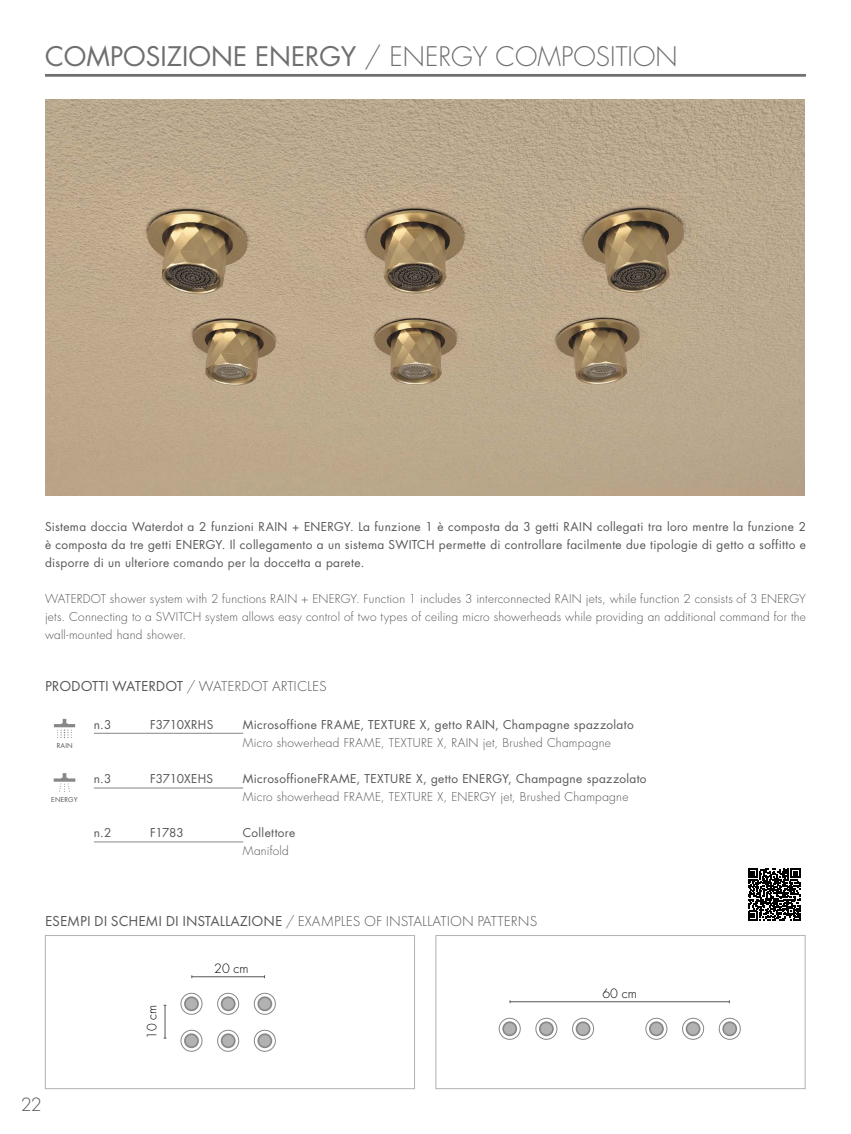
<style>
.page{position:relative;width:851px;height:1134px;background:#fff}
.page>*{position:absolute;margin:0;border:0;box-sizing:border-box;transform-origin:0 0}
.t1{font:26.25px "Futura Std";color:#706f6f}
.t2{font:300 20px "Futura PT";color:#575756}
.t3{font:300 15px "Futura PT";color:#575756}
.t4{font:300 12.5px "Futura Std";color:#000}
.t5{font:11.88px/18px "Futura Std";letter-spacing:.03em;color:#575756;text-align:justify}
.t6{font:300 11.88px/18px "Futura Std";letter-spacing:.025em;color:#575756;text-align:justify}
.t7{font:11.88px "Futura Std";color:#575756}
.t8{font:6.62px "Futura Std";letter-spacing:.025em;color:#575756}
.s1{font-weight:300}
.s2{font-weight:400}
</style>
<div class="page">
<img style="left:45px;top:99px;width:759px;height:396px">
<hr style="left:45px;top:74px;width:760px;height:3px;background:#706f6f">
<svg style="left:54px;top:719px;width:21px;height:19px"></svg>
<svg style="left:54px;top:773px;width:21px;height:19px"></svg>
<hr style="left:94px;top:733px;width:149px;height:1px;background:#878787">
<hr style="left:94px;top:788px;width:149px;height:1px;background:#878787">
<hr style="left:94px;top:842px;width:149px;height:1px;background:#878787">
<div style="left:45px;top:935px;width:370px;height:154px;border:1px solid #b3b2b2"></div>
<div style="left:435px;top:935px;width:370px;height:154px;border:1px solid #b3b2b2"></div>
<svg style="left:748px;top:868px;width:52px;height:52px"></svg>
<svg style="left:184px;top:996px;width:15px;height:15px"></svg>
<div style="left:181px;top:993px;width:21px;height:22px;border:1px solid #878787;border-radius:50%"></div>
<div style="left:186px;top:998px;width:11px;height:11px;background:#b3b2b2;border-radius:50%"></div>
<svg style="left:502px;top:1021px;width:15px;height:15px"></svg>
<div style="left:499px;top:1018px;width:21px;height:22px;border:1px solid #878787;border-radius:50%"></div>
<div style="left:504px;top:1023px;width:11px;height:11px;background:#b3b2b2;border-radius:50%"></div>
<svg style="left:649px;top:1021px;width:14px;height:15px"></svg>
<div style="left:645px;top:1018px;width:22px;height:22px;border:1px solid #878787;border-radius:50%"></div>
<div style="left:650px;top:1023px;width:12px;height:11px;background:#b3b2b2;border-radius:50%"></div>
<svg style="left:184px;top:1033px;width:15px;height:15px"></svg>
<div style="left:181px;top:1030px;width:21px;height:21px;border:1px solid #878787;border-radius:50%"></div>
<div style="left:186px;top:1035px;width:11px;height:11px;background:#b3b2b2;border-radius:50%"></div>
<svg style="left:221px;top:996px;width:14px;height:15px"></svg>
<div style="left:217px;top:993px;width:22px;height:22px;border:1px solid #878787;border-radius:50%"></div>
<div style="left:222px;top:998px;width:12px;height:11px;background:#b3b2b2;border-radius:50%"></div>
<svg style="left:539px;top:1021px;width:14px;height:15px"></svg>
<div style="left:535px;top:1018px;width:22px;height:22px;border:1px solid #878787;border-radius:50%"></div>
<div style="left:540px;top:1023px;width:12px;height:11px;background:#b3b2b2;border-radius:50%"></div>
<svg style="left:685px;top:1021px;width:15px;height:15px"></svg>
<div style="left:682px;top:1018px;width:21px;height:22px;border:1px solid #878787;border-radius:50%"></div>
<div style="left:687px;top:1023px;width:11px;height:11px;background:#b3b2b2;border-radius:50%"></div>
<svg style="left:221px;top:1033px;width:14px;height:15px"></svg>
<div style="left:217px;top:1030px;width:22px;height:21px;border:1px solid #878787;border-radius:50%"></div>
<div style="left:222px;top:1035px;width:12px;height:11px;background:#b3b2b2;border-radius:50%"></div>
<svg style="left:257px;top:996px;width:15px;height:15px"></svg>
<div style="left:254px;top:993px;width:21px;height:22px;border:1px solid #878787;border-radius:50%"></div>
<div style="left:259px;top:998px;width:11px;height:11px;background:#b3b2b2;border-radius:50%"></div>
<svg style="left:575px;top:1021px;width:15px;height:15px"></svg>
<div style="left:572px;top:1018px;width:22px;height:22px;border:1px solid #878787;border-radius:50%"></div>
<div style="left:577px;top:1023px;width:11px;height:11px;background:#b3b2b2;border-radius:50%"></div>
<svg style="left:722px;top:1021px;width:15px;height:15px"></svg>
<div style="left:718px;top:1018px;width:22px;height:22px;border:1px solid #878787;border-radius:50%"></div>
<div style="left:724px;top:1023px;width:11px;height:11px;background:#b3b2b2;border-radius:50%"></div>
<svg style="left:257px;top:1033px;width:15px;height:15px"></svg>
<div style="left:254px;top:1030px;width:21px;height:21px;border:1px solid #878787;border-radius:50%"></div>
<div style="left:259px;top:1035px;width:11px;height:11px;background:#b3b2b2;border-radius:50%"></div>
<hr style="left:192px;top:976px;width:72px;height:1px;background:#575756">
<hr style="left:510px;top:1001px;width:219px;height:1px;background:#575756">
<hr style="left:165px;top:1005px;width:1px;height:33px;background:#575756">
<h1 class="t1" style="left:45px;top:39px;width:634px">COMPOSIZIONE ENERGY <span class="s1">/ ENERGY COMPOSITION</span></h1>
<p class="t5" style="left:45px;top:518px;width:762px">Sistema doccia Waterdot a 2 funzioni RAIN + ENERGY. La funzione 1 è composta da 3 getti RAIN collegati tra loro mentre la funzione 2 è composta da tre getti ENERGY. Il collegamento a un sistema SWITCH permette di controllare facilmente due tipologie di getto a soffitto e disporre di un ulteriore comando per la doccetta a parete.</p>
<p class="t6" style="left:45px;top:590px;width:762px">WATERDOT shower system with 2 functions RAIN + ENERGY. Function 1 includes 3 interconnected RAIN jets, while function 2 consists of 3 ENERGY jets. Connecting to a SWITCH system allows easy control of two types of ceiling micro showerheads while providing an additional command for the wall-mounted hand shower.</p>
<p class="t3" style="left:45px;top:677px;width:283px"><span class="s2">PRODOTTI WATERDOT</span> / WATERDOT ARTICLES</p>
<p class="t8" style="left:57px;top:741px;width:17px">RAIN</p>
<p class="t8" style="left:51px;top:796px;width:28px">ENERGY</p>
<p class="t5" style="left:94px;top:716px;width:19px">n.3</p>
<p class="t7" style="left:150px;top:717px;width:65px">F3710XRHS</p>
<p class="t5" style="left:243px;top:716px;width:392px">Microsoffione FRAME, TEXTURE X, getto RAIN, Champagne spazzolato</p>
<p class="t6" style="left:243px;top:734px;width:369px">Micro showerhead FRAME, TEXTURE X, RAIN jet, Brushed Champagne</p>
<p class="t5" style="left:94px;top:770px;width:19px">n.3</p>
<p class="t7" style="left:150px;top:771px;width:64px">F3710XEHS</p>
<p class="t5" style="left:243px;top:770px;width:405px">MicrosoffioneFRAME, TEXTURE X, getto ENERGY, Champagne spazzolato</p>
<p class="t6" style="left:243px;top:788px;width:387px">Micro showerhead FRAME, TEXTURE X, ENERGY jet, Brushed Champagne</p>
<p class="t5" style="left:94px;top:824px;width:19px">n.2</p>
<p class="t5" style="left:150px;top:824px;width:35px">F1783</p>
<p class="t5" style="left:243px;top:824px;width:54px">Collettore</p>
<p class="t6" style="left:243px;top:842px;width:48px">Manifold</p>
<p class="t3" style="left:45px;top:913px;width:494px"><span class="s2">ESEMPI DI SCHEMI DI INSTALLAZIONE</span> / EXAMPLES OF INSTALLATION PATTERNS</p>
<p class="t4" style="left:214px;top:961px;width:36px">20 cm</p>
<h2 class="t2" style="left:21px;top:1093px;width:23px">22</h2>
<p class="t4" style="left:144px;top:1039px;width:36px;rotate:-90deg">10 cm</p>
<p class="t4" style="left:602px;top:986px;width:36px">60 cm</p>
</div>
